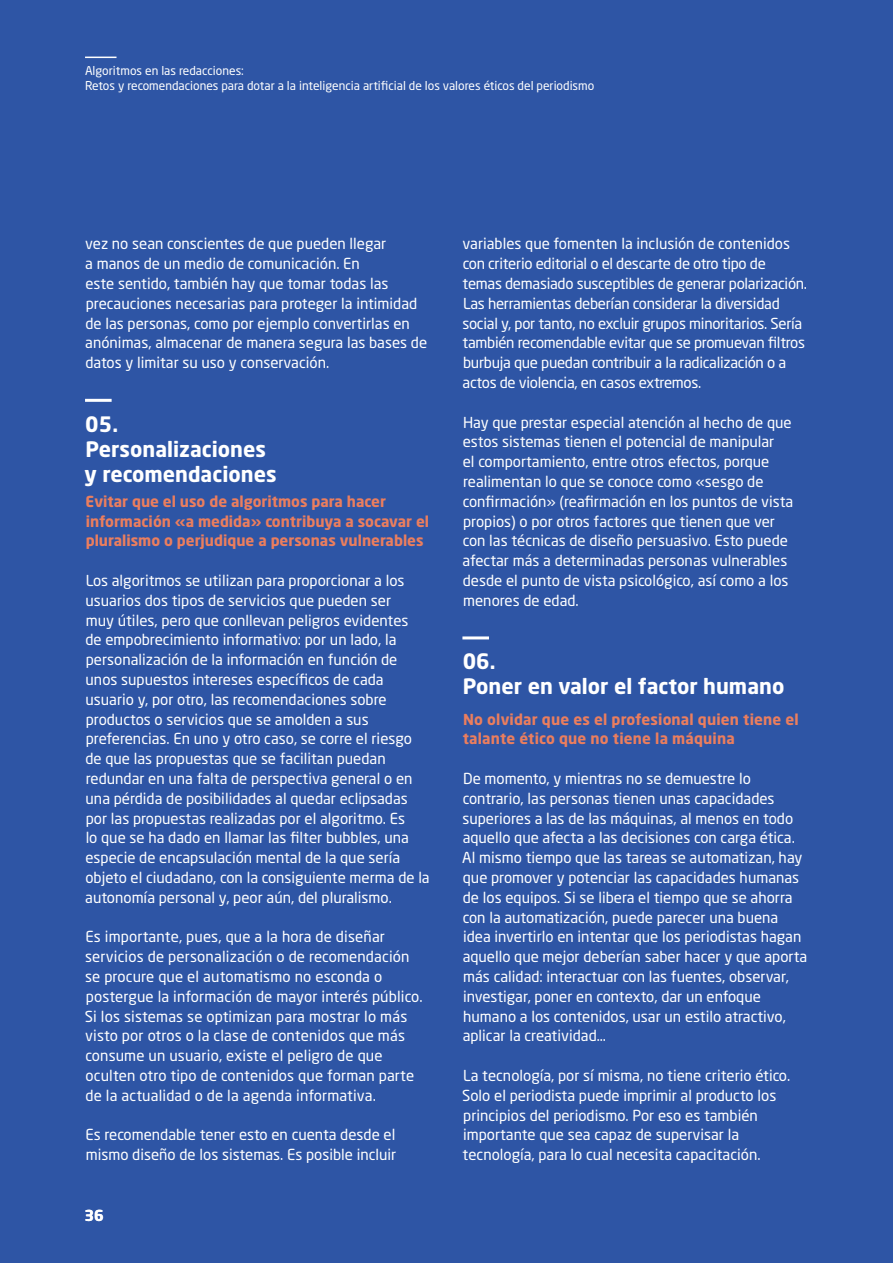
<style>
.page{position:relative;width:893px;height:1263px;background:#2e55a5}
.page>*{position:absolute;margin:0;border:0;box-sizing:border-box;transform-origin:0 0}
.t1{font:700 21px/25.2px "Neo Sans Std";color:#fff}
.t2{font:15px/19.8px "Neo Sans Std";color:#fff}
.t3{font:15px/19.8px "Neo Sans Std";letter-spacing:-.02em;color:#fff}
.t4{font:700 15px/19.8px "Neo Sans Std";color:#eb7e5e}
.t5{font:700 15px "Neo Sans Std";color:#fff}
.t6{font:12px/15px "Neo Sans Std";color:#fff}
</style>
<div class="page">
<hr style="left:85px;top:57px;width:32px;height:1px;background:#fff">
<hr style="left:85px;top:399px;width:27px;height:3px;background:#fff">
<hr style="left:462px;top:636px;width:27px;height:3px;background:#fff">
<p class="t6" style="left:85px;top:63px;width:511px">Algoritmos en las redacciones:<br>Retos y recomendaciones para dotar a la inteligencia artificial de los valores éticos del periodismo</p>
<p class="t2" style="left:85px;top:234px;width:343px">vez no sean conscientes de que pueden llegar<br>a manos de un medio de comunicación. En<br>este sentido, también hay que tomar todas las precauciones necesarias para proteger la intimidad de las personas, como por ejemplo convertirlas en anónimas, almacenar de manera segura las bases de datos y limitar su uso y conservación.</p>
<h1 class="t1" style="left:85px;top:411px;width:194px">05.<br>Personalizaciones y recomendaciones</h1>
<p class="t4" style="left:86px;top:491px;width:345px">Evitar que el uso de algoritmos para hacer información «a medida» contribuya a socavar el pluralismo o perjudique a personas vulnerables</p>
<p class="t2" style="left:85px;top:570px;width:346px">Los algoritmos se utilizan para proporcionar a los usuarios dos tipos de servicios que pueden ser<br>muy útiles, pero que conllevan peligros evidentes<br>de empobrecimiento informativo: por un lado, la personalización de la información en función de unos supuestos intereses específicos de cada usuario y, por otro, las recomendaciones sobre productos o servicios que se amolden a sus preferencias. En uno y otro caso, se corre el riesgo de que las propuestas que se facilitan puedan redundar en una falta de perspectiva general o en una pérdida de posibilidades al quedar eclipsadas por las propuestas realizadas por el algoritmo. Es<br>lo que se ha dado en llamar las filter bubbles, una especie de encapsulación mental de la que sería objeto el ciudadano, con la consiguiente merma de la autonomía personal y, peor aún, del pluralismo.</p>
<p class="t2" style="left:85px;top:927px;width:339px">Es importante, pues, que a la hora de diseñar servicios de personalización o de recomendación se procure que el automatismo no esconda o postergue la información de mayor interés público.<br>Si los sistemas se optimizan para mostrar lo más visto por otros o la clase de contenidos que más consume un usuario, existe el peligro de que oculten otro tipo de contenidos que forman parte de la actualidad o de la agenda informativa.</p>
<p class="t2" style="left:85px;top:1125px;width:312px">Es recomendable tener esto en cuenta desde el mismo diseño de los sistemas. Es posible incluir</p>
<p class="t5" style="left:84px;top:1206px;width:21px">36</p>
<p class="t3" style="left:462px;top:234px;width:346px">variables que fomenten la inclusión de contenidos con criterio editorial o el descarte de otro tipo de temas demasiado susceptibles de generar polarización.<br>Las herramientas deberían considerar la diversidad social y, por tanto, no excluir grupos minoritarios. Sería también recomendable evitar que se promuevan filtros burbuja que puedan contribuir a la radicalización o a actos de violencia, en casos extremos.</p>
<p class="t2" style="left:463px;top:412px;width:332px">Hay que prestar especial atención al hecho de que estos sistemas tienen el potencial de manipular<br>el comportamiento, entre otros efectos, porque realimentan lo que se conoce como «sesgo de confirmación» (reafirmación en los puntos de vista propios) o por otros factores que tienen que ver con las técnicas de diseño persuasivo. Esto puede afectar más a determinadas personas vulnerables desde el punto de vista psicológico, así como a los menores de edad.</p>
<h1 class="t1" style="left:463px;top:648px;width:323px">06.<br>Poner en valor el factor humano</h1>
<p class="t4" style="left:463px;top:709px;width:338px">No olvidar que es el profesional quien tiene el talante ético que no tiene la máquina</p>
<p class="t2" style="left:462px;top:768px;width:346px">De momento, y mientras no se demuestre lo contrario, las personas tienen unas capacidades superiores a las de las máquinas, al menos en todo aquello que afecta a las decisiones con carga ética.<br>Al mismo tiempo que las tareas se automatizan, hay que promover y potenciar las capacidades humanas de los equipos. Si se libera el tiempo que se ahorra con la automatización, puede parecer una buena idea invertirlo en intentar que los periodistas hagan aquello que mejor deberían saber hacer y que aporta más calidad: interactuar con las fuentes, observar, investigar, poner en contexto, dar un enfoque humano a los contenidos, usar un estilo atractivo, aplicar la creatividad…</p>
<p class="t2" style="left:462px;top:1065px;width:330px">La tecnología, por sí misma, no tiene criterio ético.<br>Solo el periodista puede imprimir al producto los principios del periodismo. Por eso es también importante que sea capaz de supervisar la tecnología, para lo cual necesita capacitación.</p>
</div>
